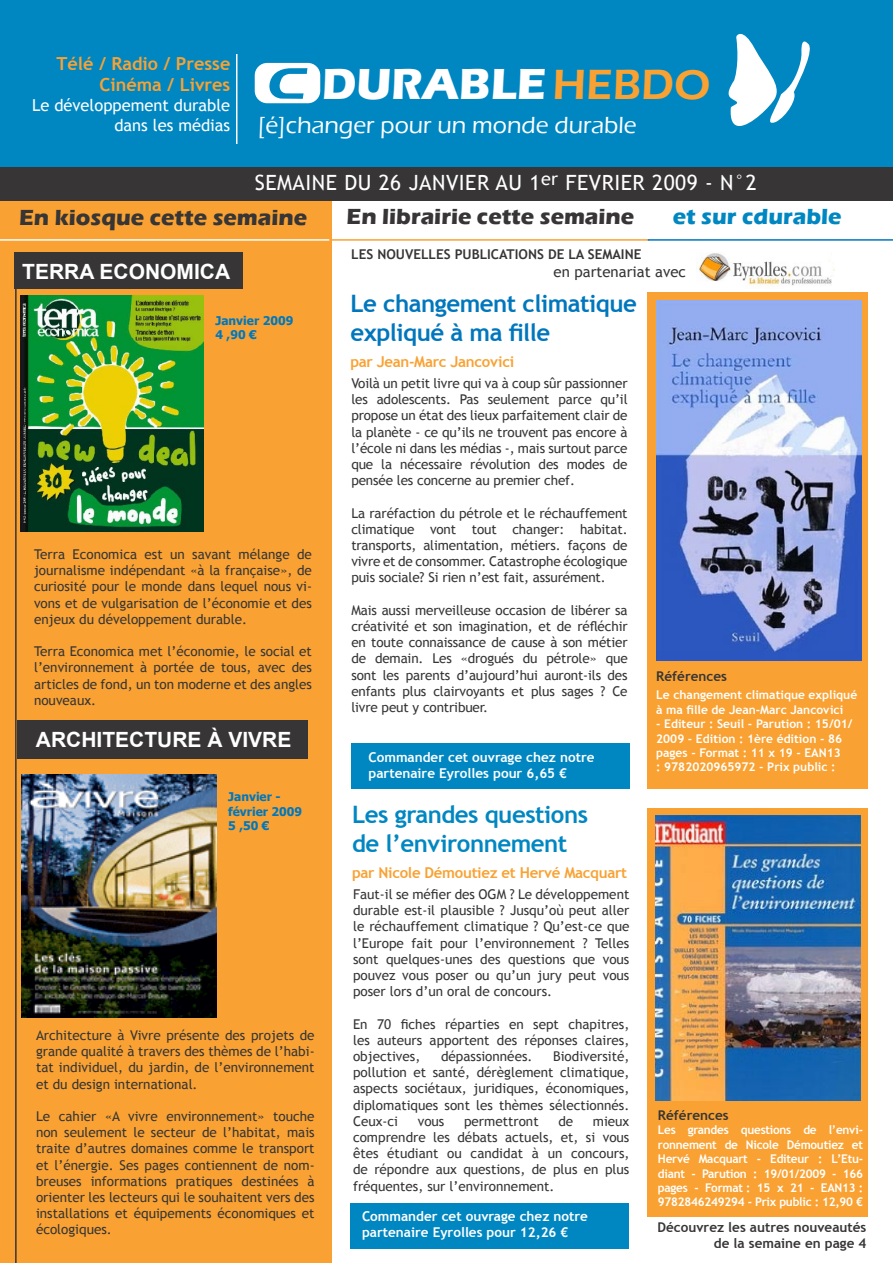
<style>
.page{position:relative;width:893px;height:1263px;background:#fff}
.page>*{position:absolute;margin:0;border:0;box-sizing:border-box;transform-origin:0 0}
.t1{font:700 44.7px "Eras ITC";color:#fff}
.t2{font:700 24px "Trebuchet MS";letter-spacing:-.02em;color:#0077bd}
.t3{font:700 24px "Trebuchet MS";letter-spacing:-.02em;color:#0087c2}
.t4{font:500 24px "Eras ITC";color:#fff}
.t5{font:700 22.5px "Eras ITC";color:#373535}
.t6{font:700 22.5px "Eras ITC";color:#0087c2}
.t7{font:21px "Trebuchet MS";letter-spacing:.025em;color:#fff}
.t8{font:700 21px "Arial";color:#fff}
.t9{font:700 18px "Trebuchet MS";color:#f9a233}
.t10{font:16.5px/19.8px "Trebuchet MS";color:#fff;text-align:right}
.t11{font:700 15px "Trebuchet MS";letter-spacing:-.02em;color:#f9a233}
.t12{font:15px "Trebuchet MS";color:#373535}
.t13{font:13.5px/16.2px "Trebuchet MS";color:#373535;text-align:justify}
.t14{font:700 13.5px "Trebuchet MS";color:#fff}
.t15{font:700 13.5px "Trebuchet MS";color:#373535}
.t16{font:700 12px/14.4px "Trebuchet MS";color:#fff}
.t17{font:700 12px "Tahoma";color:#0077bd}
.s1{font-weight:600;font-size:43.5px;color:#f9a233}
</style>
<div class="page">
<div style="left:351px;top:743px;width:278px;height:46px;background:#0087c2"></div>
<div style="left:647px;top:293px;width:220px;height:496px;background:#f9a233"></div>
<div style="left:0;top:14px;width:332px;height:1249px;background:#f9a233"></div>
<div style="left:0;top:0;width:893px;height:197px;background:#0087c2"></div>
<div style="left:0;top:168px;width:893px;height:33px;background:#373535"></div>
<hr style="left:236px;top:54px;width:1px;height:90px;background:#fff">
<div style="left:15px;top:252px;width:228px;height:36px;background:#373535"></div>
<div style="left:17px;top:720px;width:290px;height:39px;background:#373535"></div>
<hr style="left:15px;top:257px;width:2px;height:1006px;background:#373535">
<img style="left:20px;top:296px;width:184px;height:236px">
<svg style="left:728px;top:34px;width:82px;height:92px"></svg>
<svg style="left:255px;top:63px;width:65px;height:40px"></svg>
<img style="left:656px;top:300px;width:205px;height:361px">
<img style="left:699px;top:252px;width:135px;height:35px">
<div style="left:648px;top:808px;width:220px;height:408px;background:#f9a233"></div>
<div style="left:350px;top:1203px;width:279px;height:46px;background:#0087c2"></div>
<img style="left:655px;top:815px;width:206px;height:285px">
<img style="left:21px;top:774px;width:195px;height:243px">
<hr style="left:0;top:239px;width:330px;height:2px;background:#fff">
<hr style="left:329px;top:239px;width:320px;height:2px;background:#f9a233">
<hr style="left:648px;top:239px;width:245px;height:2px;background:#0077bd">
<p class="t9" style="left:57px;top:52px;width:175px">Télé / Radio / Presse</p>
<p class="t9" style="left:99px;top:73px;width:132px">Cinéma / Livres</p>
<p class="t10" style="left:32px;top:95px;width:200px">Le développement durable dans les médias</p>
<p class="t1" style="left:322px;top:58px;width:390px">DURABLE<span class="s1">HEBDO</span></p>
<p class="t4" style="left:258px;top:112px;width:380px">[é]changer pour un monde durable</p>
<p class="t7" style="left:255px;top:170px;width:503px">SEMAINE DU 26 JANVIER AU 1<sup>er</sup> FEVRIER 2009 - N°2</p>
<p class="t5" style="left:19px;top:205px;width:290px">En kiosque cette semaine</p>
<p class="t8" style="left:22px;top:258px;width:210px">TERRA ECONOMICA</p>
<p class="t17" style="left:215px;top:312px;width:79px">Janvier 2009</p>
<p class="t17" style="left:215px;top:326px;width:43px">4 ,90 €</p>
<p class="t13" style="left:34px;top:546px;width:279px">Terra Economica est un savant mélange de journalisme indépendant «à la française», de curiosité pour le monde dans lequel nous vi&shy;vons et de vulgarisation de l’économie et des enjeux du développement durable.</p>
<p class="t13" style="left:34px;top:643px;width:279px">Terra Economica met l’économie, le social et l’environnement à portée de tous, avec des articles de fond, un ton moderne et des angles nouveaux.</p>
<p class="t8" style="left:36px;top:726px;width:257px">ARCHITECTURE À VIVRE</p>
<p class="t17" style="left:228px;top:788px;width:54px">Janvier -</p>
<p class="t17" style="left:228px;top:803px;width:75px">février 2009</p>
<p class="t17" style="left:228px;top:817px;width:43px">5 ,50 €</p>
<p class="t13" style="left:36px;top:1027px;width:280px">Architecture à Vivre présente des projets de grande qualité à travers des thèmes de l’habi&shy;tat individuel, du jardin, de l’environnement et du design international.</p>
<p class="t13" style="left:36px;top:1108px;width:280px">Le cahier «A vivre environnement» touche non seulement le secteur de l’habitat, mais traite d’autres domaines comme le transport et l’énergie. Ses pages contiennent de nom&shy;breuses informations pratiques destinées à orienter les lecteurs qui le souhaitent vers des installations et équipements économiques et écologiques.</p>
<p class="t5" style="left:347px;top:204px;width:289px">En librairie cette semaine</p>
<p class="t6" style="left:673px;top:204px;width:170px">et sur cdurable</p>
<p class="t15" style="left:351px;top:246px;width:292px">LES NOUVELLES PUBLICATIONS DE LA SEMAINE</p>
<p class="t12" style="left:554px;top:263px;width:134px">en partenariat avec</p>
<p class="t2" style="left:350px;top:289px;width:288px">Le changement climatique</p>
<p class="t2" style="left:350px;top:317px;width:201px">expliqué à ma fille</p>
<p class="t11" style="left:350px;top:352px;width:165px">par Jean-Marc Jancovici</p>
<p class="t13" style="left:351px;top:375px;width:278px">Voilà un petit livre qui va à coup sûr passionner les adolescents. Pas seulement parce qu’il propose un état des lieux parfaitement clair de la planète - ce qu’ils ne trouvent pas encore à l’école ni dans les médias -, mais surtout parce que la nécessaire révolution des modes de pensée les concerne au premier chef.</p>
<p class="t13" style="left:351px;top:505px;width:278px">La raréfaction du pétrole et le réchauffement climatique vont tout changer: habitat. transports, alimentation, métiers. façons de vivre et de consommer. Catastrophe écologique puis sociale? Si rien n’est fait, assurément.</p>
<p class="t13" style="left:351px;top:602px;width:278px">Mais aussi merveilleuse occasion de libérer sa créativité et son imagination, et de réfléchir en toute connaissance de cause à son métier de demain. Les «drogués du pétrole» que sont les parents d’aujourd’hui auront-ils des enfants plus clairvoyants et plus sages ? Ce livre peut y contribuer.</p>
<p class="t14" style="left:368px;top:749px;width:228px">Commander cet ouvrage chez notre</p>
<p class="t14" style="left:368px;top:765px;width:200px">partenaire Eyrolles pour 6,65 €</p>
<p class="t3" style="left:352px;top:799px;width:237px">Les grandes questions</p>
<p class="t3" style="left:352px;top:828px;width:217px">de l’environnement</p>
<p class="t11" style="left:352px;top:863px;width:276px">par Nicole Démoutiez et Hervé Macquart</p>
<p class="t13" style="left:353px;top:886px;width:278px">Faut-il se méfier des OGM ? Le développement durable est-il plausible ? Jusqu’où peut aller le réchauffement climatique ? Qu’est-ce que l’Europe fait pour l’environnement ? Telles sont quelques-unes des questions que vous pouvez vous poser ou qu’un jury peut vous poser lors d’un oral de concours.</p>
<p class="t13" style="left:353px;top:1016px;width:278px">En 70 fiches réparties en sept chapitres, les auteurs apportent des réponses claires, objectives,</p>
<p class="t13" style="left:353px;top:1048px;width:278px;text-indent:200px">Biodiversité, pollution et santé, dérèglement climatique, aspects sociétaux, juridiques, économiques, diplomatiques sont les thèmes sélectionnés.<br>Ceux-ci</p>
<p class="t13" style="left:441px;top:1048px;width:93px">dépassionnées.</p>
<p class="t13" style="left:418px;top:1113px;width:28px">vous</p>
<p class="t13" style="left:464px;top:1113px;width:76px">permettront</p>
<p class="t13" style="left:558px;top:1113px;width:16px">de</p>
<p class="t13" style="left:353px;top:1113px;width:278px;text-indent:240px">mieux comprendre les débats actuels, et, si vous êtes étudiant ou candidat à un concours, de répondre aux questions, de plus en plus fréquentes, sur l’environnement.</p>
<p class="t14" style="left:362px;top:1207px;width:228px">Commander cet ouvrage chez notre</p>
<p class="t14" style="left:362px;top:1223px;width:208px">partenaire Eyrolles pour 12,26 €</p>
<p class="t15" style="left:656px;top:668px;width:72px">Références</p>
<p class="t16" style="left:656px;top:688px;width:202px">Le changement climatique expliqué à ma fille de Jean-Marc Jancovici</p>
<p class="t16" style="left:656px;top:717px;width:198px">- Editeur : Seuil - Parution : 15/01/<br>2009 - Edition : 1ère édition - 86 pages - Format : 11 x 19 - EAN13<br>: 9782020965972 - Prix public :</p>
<p class="t15" style="left:658px;top:1107px;width:72px">Références</p>
<p class="t16" style="left:658px;top:1123px;width:207px;text-align:justify">Les grandes questions de l’envi&shy;ronnement de Nicole Démoutiez et Hervé Macquart - Editeur : L’Etu&shy;diant - Parution : 19/01/2009 - 166 pages - Format : 15 x 21 - EAN13 :<br>9782846249294 - Prix public : 12,90 €</p>
<p class="t15" style="left:657px;top:1219px;width:210px">Découvrez les autres nouveautés</p>
<p class="t15" style="left:714px;top:1235px;width:154px">de la semaine en page 4</p>
</div>
